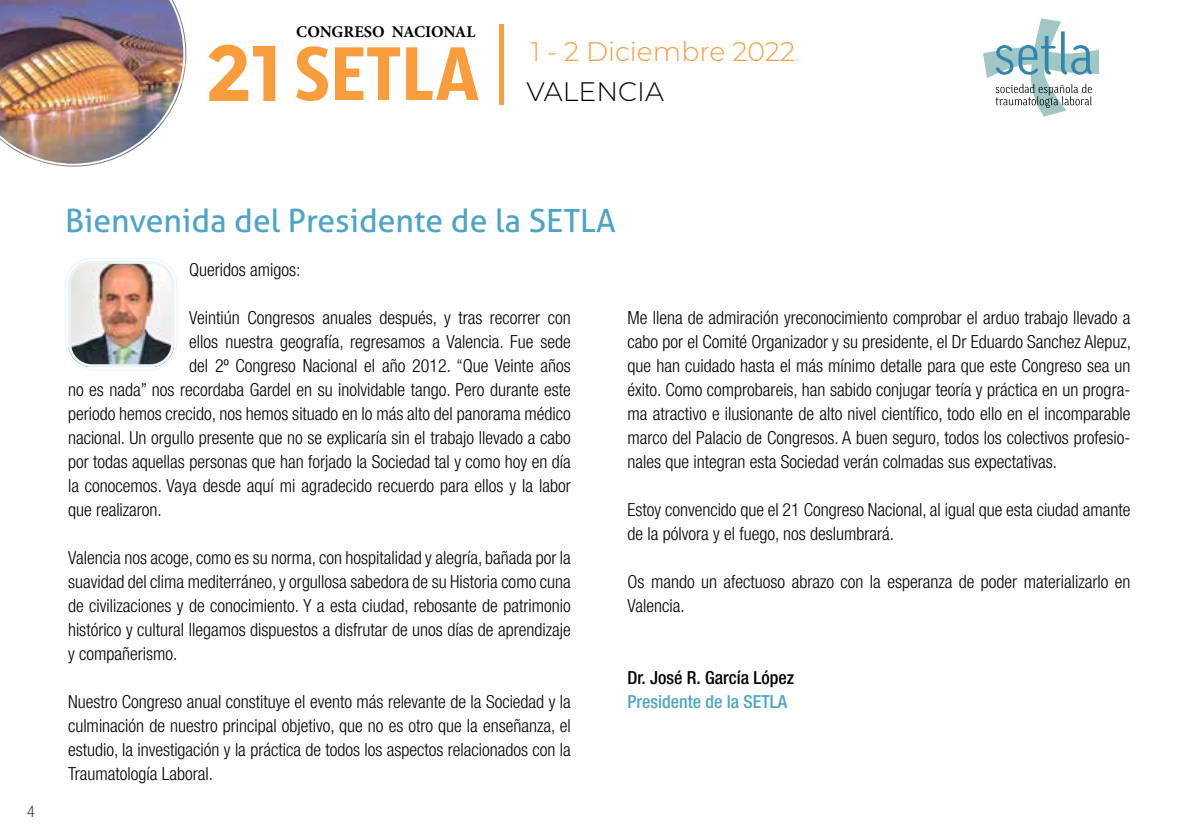
<style>
.page{position:relative;width:1191px;height:840px;background:#fff}
.page>*{position:absolute;margin:0;border:0;box-sizing:border-box;transform-origin:0 0}
.t1{font:32px "Aller";color:#4ca5c6}
.t2{font:300 26.8px "Montserrat";color:#f89c3c}
.t3{font:300 26.8px "Montserrat";color:#000}
.t4{font:300 condensed 18px/24px "Helvetica Neue LT Com";color:#000;text-align:justify}
.t5{font:500 condensed 18px "Helvetica Neue LT Com";color:#000}
.t6{font:500 condensed 18px "Helvetica Neue LT Com";color:#4ca5c6}
.t7{font:700 16.4px "Minion Pro";letter-spacing:-.005em;color:#000}
.t8{font:300 condensed 16px "Helvetica Neue LT Com";color:#414042}
</style>
<div class="page">
<svg style="left:983px;top:18px;width:116px;height:99px"></svg>
<svg style="left:296px;top:46px;width:182px;height:55px"></svg>
<svg style="left:208px;top:45px;width:67px;height:56px"></svg>
<hr style="left:499px;top:25px;width:4px;height:80px;background:#f89c3c">
<img style="left:0;top:0;width:187px;height:167px">
<img style="left:68px;top:261px;width:106px;height:106px">
<div style="left:65px;top:258px;width:112px;height:112px;border:1px solid #ebf3f6;border-radius:26px"></div>
<div style="left:68px;top:261px;width:106px;height:106px;border:3px solid #ebf3f6;border-radius:23px"></div>
<p class="t7" style="left:296px;top:20px;width:181px">CONGRESO NACIONAL</p>
<h2 class="t2" style="left:531px;top:33px;width:266px">1 - 2 Diciembre 2022</h2>
<h2 class="t3" style="left:526px;top:73px;width:139px">VALENCIA</h2>
<p class="t8" style="left:27px;top:802px;width:9px">4</p>
<h1 class="t1" style="left:65px;top:200px;width:552px">Bienvenida del Presidente de la SETLA</h1>
<p class="t4" style="left:189px;top:257px;width:113px">Queridos amigos:</p>
<p class="t4" style="left:189px;top:305px;width:383px">Veintiún Congresos anuales después, y tras recorrer con</p>
<p class="t4" style="left:189px;top:329px;width:383px">ellos nuestra geografía, regresamos a Valencia. Fue sede</p>
<p class="t4" style="left:189px;top:353px;width:383px">del 2º Congreso Nacional el año 2012. “Que Veinte años</p>
<p class="t4" style="left:68px;top:377px;width:504px">no es nada” nos recordaba Gardel en su inolvidable tango. Pero durante este</p>
<p class="t4" style="left:68px;top:401px;width:504px">periodo hemos crecido, nos hemos situado en lo más alto del panorama médico</p>
<p class="t4" style="left:68px;top:425px;width:504px">nacional. Un orgullo presente que no se explicaría sin el trabajo llevado a cabo</p>
<p class="t4" style="left:68px;top:449px;width:504px">por todas aquellas personas que han forjado la Sociedad tal y como hoy en día</p>
<p class="t4" style="left:68px;top:473px;width:504px">la conocemos. Vaya desde aquí mi agradecido recuerdo para ellos y la labor</p>
<p class="t4" style="left:68px;top:497px;width:95px">que realizaron.</p>
<p class="t4" style="left:68px;top:545px;width:504px">Valencia nos acoge, como es su norma, con hospitalidad y alegría, bañada por la suavidad del clima mediterráneo, y orgullosa sabedora de su Historia como cuna de civilizaciones y de conocimiento. Y a esta ciudad, rebosante de patrimonio histórico y cultural llegamos dispuestos a disfrutar de unos días de aprendizaje y compañerismo.</p>
<p class="t4" style="left:68px;top:689px;width:504px">Nuestro Congreso anual constituye el evento más relevante de la Sociedad y la culminación de nuestro principal objetivo, que no es otro que la enseñanza, el estudio, la investigación y la práctica de todos los aspectos relacionados con la Traumatología Laboral.</p>
<p class="t4" style="left:627px;top:305px;width:505px">Me llena de admiración yreconocimiento comprobar el arduo trabajo llevado a cabo por el Comité Organizador y su presidente, el Dr Eduardo Sanchez Alepuz, que han cuidado hasta el más mínimo detalle para que este Congreso sea un éxito. Como comprobareis, han sabido conjugar teoría y práctica en un progra&shy;ma atractivo e ilusionante de alto nivel científico, todo ello en el incomparable marco del Palacio de Congresos. A buen seguro, todos los colectivos profesio&shy;nales que integran esta Sociedad verán colmadas sus expectativas.</p>
<p class="t4" style="left:627px;top:497px;width:504px">Estoy convencido que el 21 Congreso Nacional, al igual que esta ciudad amante de la pólvora y el fuego, nos deslumbrará.</p>
<p class="t4" style="left:627px;top:569px;width:504px">Os mando un afectuoso abrazo con la esperanza de poder materializarlo en<br>Valencia.</p>
<p class="t5" style="left:627px;top:666px;width:168px">Dr. José R. García López</p>
<p class="t6" style="left:627px;top:690px;width:161px">Presidente de la SETLA</p>
</div>
